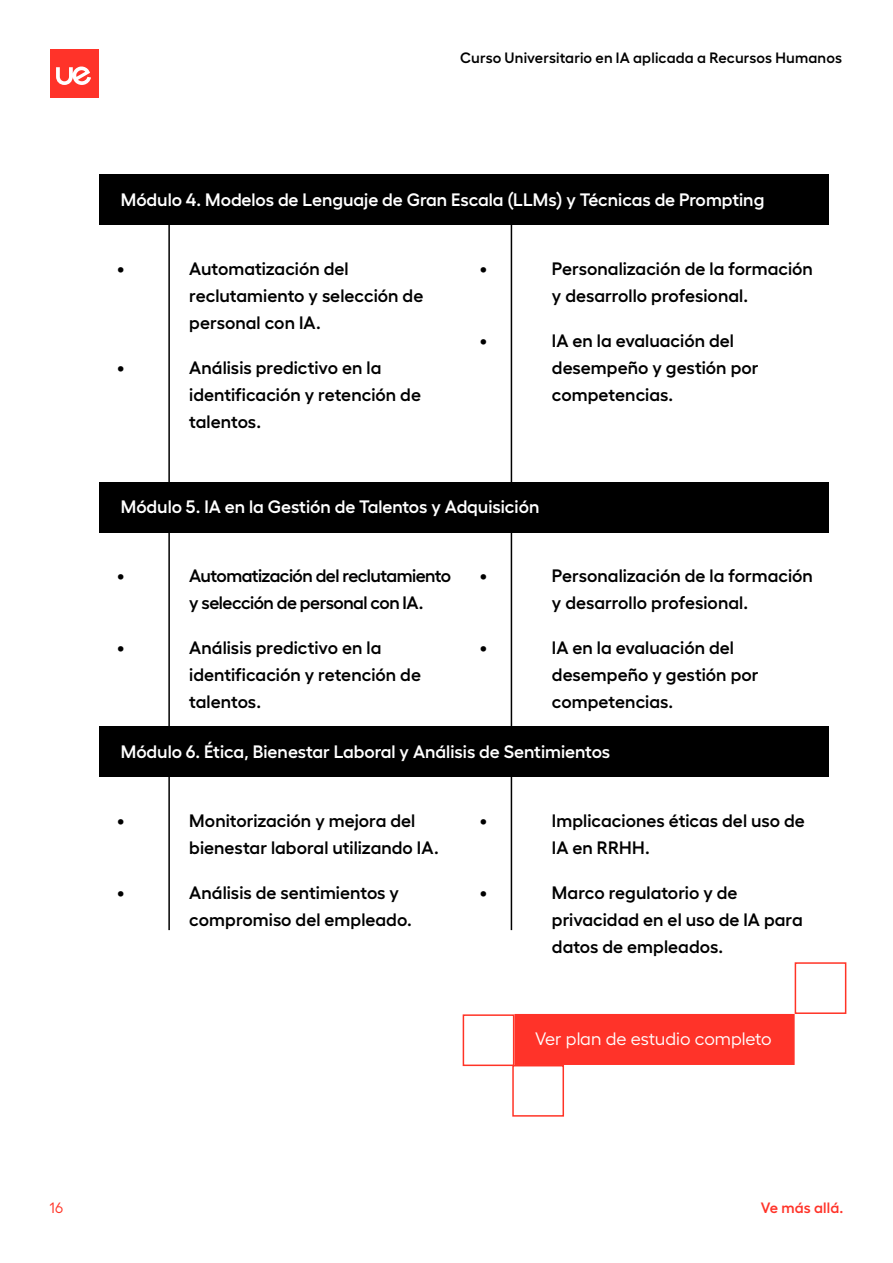
<style>
.page{position:relative;width:893px;height:1263px;background:#fff}
.page>*{position:absolute;margin:0;border:0;box-sizing:border-box;transform-origin:0 0}
.t1{font:600 21px "Hellix";color:#000}
.t2{font:600 18px/27px "Hellix";color:#000}
.t3{font:600 18px "Hellix";color:#fff}
.t4{font:600 18px/27px "Hellix";letter-spacing:-.03em;color:#000}
.t5{font:18px "Hellix";color:#fff}
.t6{font:600 15px "Hellix";letter-spacing:.01em;color:#000}
.t7{font:600 15px "Hellix";letter-spacing:.01em;color:#ff3329}
.t8{font:15px "Hellix";color:#ff3326}
</style>
<div class="page">
<div style="left:50px;top:50px;width:48px;height:48px;background:#ff3329"></div>
<svg style="left:56px;top:66px;width:35px;height:19px"></svg>
<hr style="left:168px;top:212px;width:2px;height:718px;background:#000">
<hr style="left:511px;top:214px;width:1px;height:716px;background:#000">
<div style="left:99px;top:175px;width:730px;height:50px;background:#000"></div>
<div style="left:99px;top:482px;width:730px;height:50px;background:#000"></div>
<div style="left:99px;top:726px;width:730px;height:51px;background:#000"></div>
<div style="left:514px;top:1014px;width:281px;height:51px;background:#ff3329"></div>
<svg style="left:462px;top:1014px;width:103px;height:103px"></svg>
<svg style="left:794px;top:962px;width:53px;height:53px"></svg>
<p class="t6" style="left:460px;top:46px;width:383px">Curso Universitario en IA aplicada a Recursos Humanos</p>
<p class="t3" style="left:121px;top:186px;width:645px">Módulo 4. Modelos de Lenguaje de Gran Escala (LLMs) y Técnicas de Prompting</p>
<p class="t1" style="left:117px;top:251px;width:9px">•</p>
<p class="t2" style="left:189px;top:253px;width:236px">Automatización del reclutamiento y selección de personal con IA.</p>
<p class="t1" style="left:117px;top:350px;width:9px">•</p>
<p class="t2" style="left:189px;top:352px;width:233px">Análisis predictivo en la identificación y retención de talentos.</p>
<p class="t1" style="left:480px;top:251px;width:9px">•</p>
<p class="t2" style="left:552px;top:253px;width:262px">Personalización de la formación y desarrollo profesional.</p>
<p class="t1" style="left:480px;top:323px;width:9px">•</p>
<p class="t2" style="left:552px;top:325px;width:208px">IA en la evaluación del desempeño y gestión por competencias.</p>
<p class="t3" style="left:121px;top:493px;width:420px">Módulo 5. IA en la Gestión de Talentos y Adquisición</p>
<p class="t1" style="left:480px;top:558px;width:9px">•</p>
<p class="t2" style="left:552px;top:561px;width:262px">Personalización de la formación y desarrollo profesional.</p>
<p class="t1" style="left:480px;top:630px;width:9px">•</p>
<p class="t2" style="left:552px;top:633px;width:208px">IA en la evaluación del desempeño y gestión por competencias.</p>
<p class="t3" style="left:121px;top:737px;width:491px">Módulo 6. Ética, Bienestar Laboral y Análisis de Sentimientos</p>
<p class="t1" style="left:117px;top:558px;width:9px">•</p>
<p class="t4" style="left:189px;top:561px;width:264px">Automatización del reclutamiento y selección de personal con IA.</p>
<p class="t1" style="left:117px;top:630px;width:9px">•</p>
<p class="t2" style="left:189px;top:633px;width:233px">Análisis predictivo en la identificación y retención de talentos.</p>
<p class="t1" style="left:117px;top:803px;width:9px">•</p>
<p class="t2" style="left:189px;top:805px;width:251px">Monitorización y mejora del bienestar laboral utilizando IA.</p>
<p class="t1" style="left:117px;top:875px;width:9px">•</p>
<p class="t2" style="left:189px;top:877px;width:224px">Análisis de sentimientos y compromiso del empleado.</p>
<p class="t1" style="left:480px;top:803px;width:9px">•</p>
<p class="t2" style="left:552px;top:805px;width:254px">Implicaciones éticas del uso de<br>IA en RRHH.</p>
<p class="t1" style="left:480px;top:875px;width:9px">•</p>
<p class="t2" style="left:552px;top:877px;width:252px">Marco regulatorio y de privacidad en el uso de IA para datos de empleados.</p>
<p class="t5" style="left:535px;top:1024px;width:238px">Ver plan de estudio completo</p>
<p class="t8" style="left:50px;top:1197px;width:15px">16</p>
<p class="t7" style="left:761px;top:1196px;width:84px">Ve más allá.</p>
</div>
